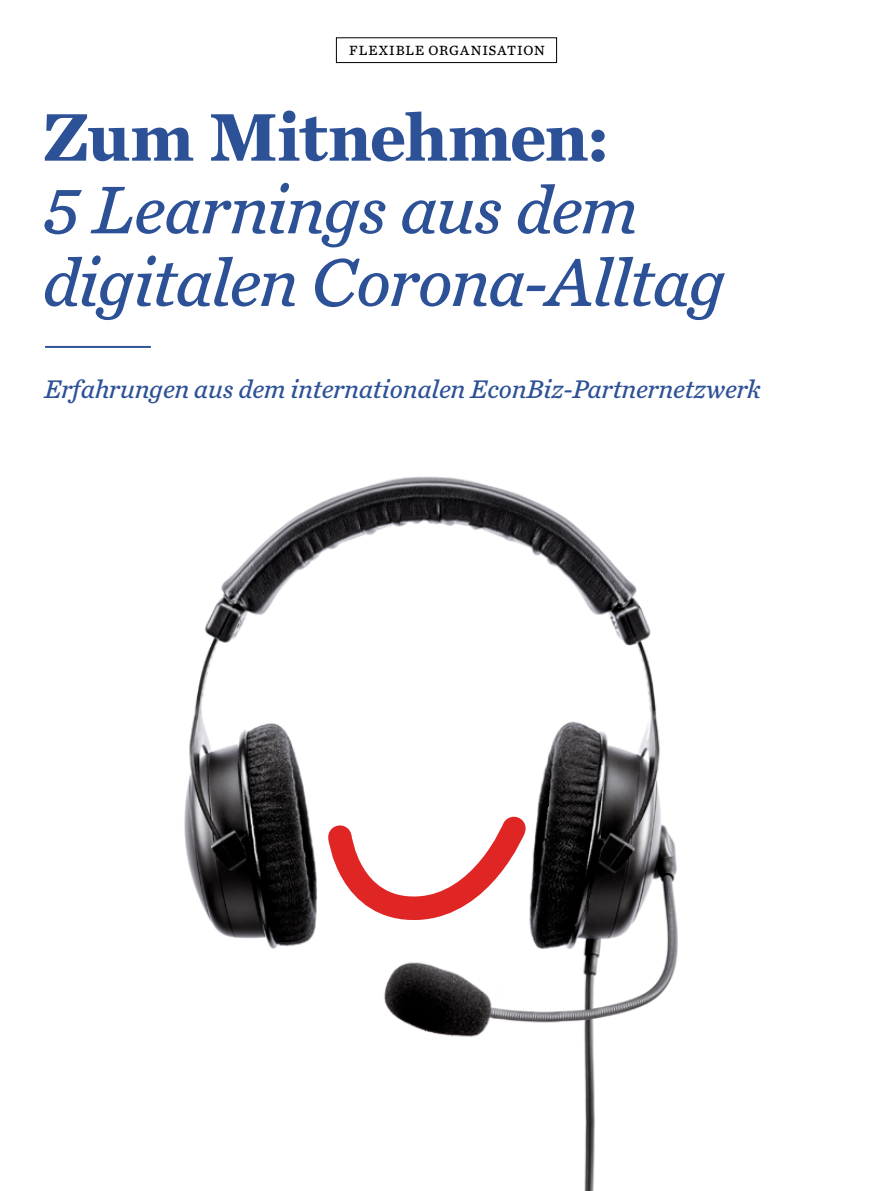
<style>
.page{position:relative;width:893px;height:1191px;background:#fff}
.page>*{position:absolute;margin:0;border:0;box-sizing:border-box;transform-origin:0 0}
.t1{font:italic 70.5px/72.6px "Chronicle Text G4";letter-spacing:-.015em;color:#2d5197}
.t2{font:700 70.5px "Chronicle Text G4";letter-spacing:-.02em;color:#2d5197}
.t3{font:italic 26.7px "Chronicle Text G4";color:#2d5197}
.t4{font:13.95px "Chronicle Text G4";letter-spacing:.07em;color:#000}
</style>
<div class="page">
<hr style="left:892px;top:0;width:1px;height:1191px;background:#edf6e8">
<img style="left:184px;top:476px;width:494px;height:715px">
<div style="left:336px;top:37px;width:221px;height:26px;border:1px solid #000"></div>
<hr style="left:45px;top:346px;width:106px;height:2px;background:#2d5197">
<svg style="left:316px;top:805px;width:221px;height:122px"></svg>
<p class="t4" style="left:349px;top:40px;width:197px">FLEXIBLE ORGANISATION</p>
<h1 class="t2" style="left:43px;top:80px;width:568px">Zum Mitnehmen:</h1>
<h1 class="t1" style="left:43px;top:169px;width:684px">5 Learnings aus dem digitalen Corona-Alltag</h1>
<p class="t3" style="left:44px;top:368px;width:718px">Erfahrungen aus dem internationalen EconBiz-Partnernetzwerk</p>
</div>
